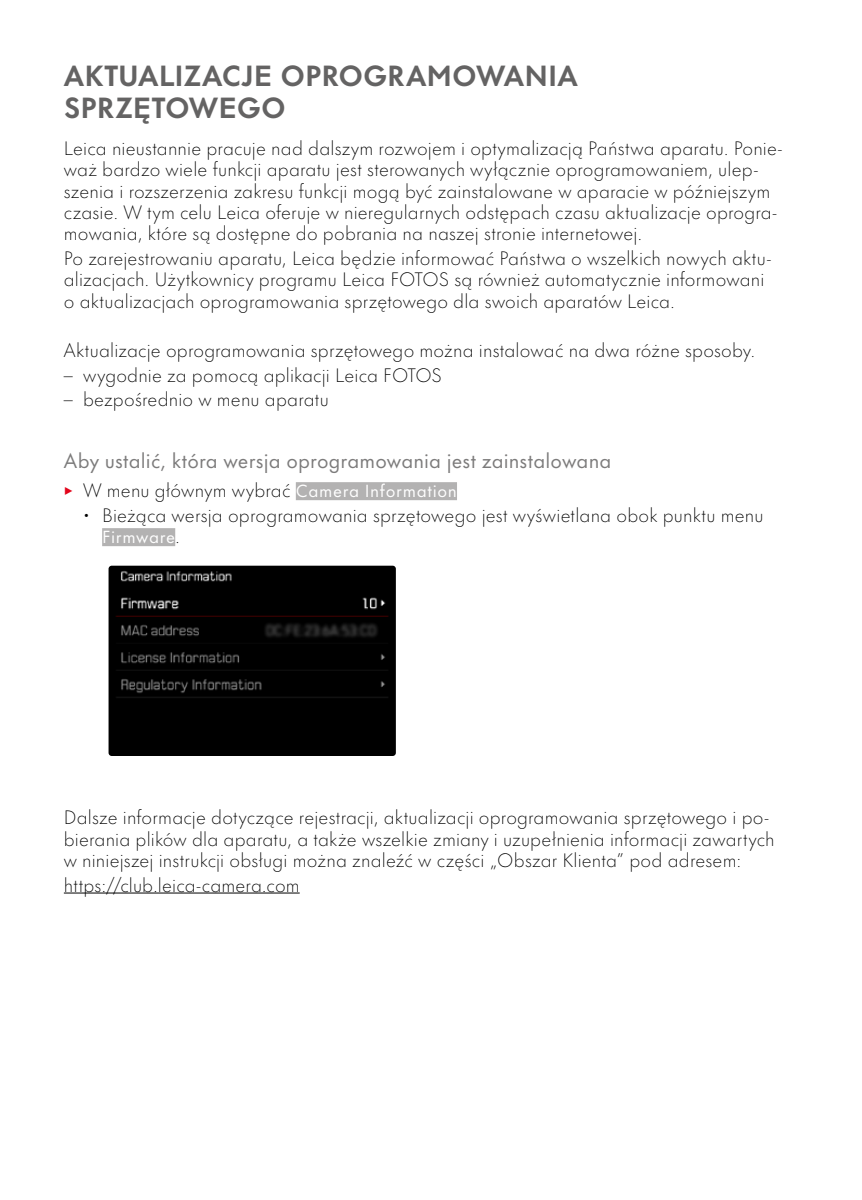
<style>
.page{position:relative;width:862px;height:1200px;background:#fff}
.page>*{position:absolute;margin:0;border:0;box-sizing:border-box;transform-origin:0 0}
.Heading____Chapter{font:700 27px/32.4px "Futura Nowfor Leica Text";letter-spacing:-.005em;color:#646363}
.Text____Um_zu_zum_XXX{font:19.12px "Futura Nowfor Leica Text";letter-spacing:.005em;color:#7c7b7b}
.Text____Body_Text{font:300 18px/21.4px "Futura Nowfor Leica Text";letter-spacing:.01em;color:#000}
.t1{font:16.2px "Futura Nowfor Leica Text";letter-spacing:.035em;color:#fff}
.s1{font-family:"Corporate S";color:#e3051b}
.s2{font-weight:400;font-size:16.2px;color:#fff}
.s3{font-weight:300;font-size:18px;color:#000}
</style>
<div class="page">
<div style="left:296px;top:482px;width:161px;height:18px;background:#b3b2b2"></div>
<div style="left:102px;top:528px;width:73px;height:18px;background:#b3b2b2"></div>
<hr style="left:64px;top:892px;width:235px;height:1px;background:#000">
<img style="left:108px;top:565px;width:287px;height:190px">
<p class="Heading____Chapter" style="left:64px;top:57px;width:515px">AKTUALIZACJE OPROGRAMOWANIA<br>SPRZĘTOWEGO</p>
<p class="Text____Body_Text" style="left:64px;top:136px;width:719px">Leica nieustannie pracuje nad dalszym rozwojem i optymalizacją Państwa aparatu. Ponie&shy;waż bardzo wiele funkcji aparatu jest sterowanych wyłącznie oprogramowaniem, ulep&shy;szenia i rozszerzenia zakresu funkcji mogą być zainstalowane w aparacie w późniejszym czasie. W tym celu Leica oferuje w nieregularnych odstępach czasu aktualizacje oprogra&shy;mowania, które są dostępne do pobrania na naszej stronie internetowej.</p>
<p class="Text____Body_Text" style="left:64px;top:247px;width:708px">Po zarejestrowaniu aparatu, Leica będzie informować Państwa o wszelkich nowych aktu&shy;alizacjach. Użytkownicy programu Leica FOTOS są również automatycznie informowani o aktualizacjach oprogramowania sprzętowego dla swoich aparatów Leica.</p>
<p class="Text____Body_Text" style="left:64px;top:338px;width:692px">Aktualizacje oprogramowania sprzętowego można instalować na dwa różne sposoby.</p>
<p class="Text____Body_Text" style="left:64px;top:363px;width:379px">– wygodnie za pomocą aplikacji Leica FOTOS</p>
<p class="Text____Body_Text" style="left:64px;top:388px;width:266px">– bezpośrednio w menu aparatu</p>
<p class="Text____Um_zu_zum_XXX" style="left:64px;top:445px;width:549px">Aby ustalić, która wersja oprogramowania jest zainstalowana</p>
<p class="Text____Body_Text" style="left:64px;top:479px;width:394px"><span class="s1">▸</span> W menu głównym wybrać <span class="s2">Camera Information</span></p>
<p class="Text____Body_Text" style="left:83px;top:503px;width:681px">• Bieżąca wersja oprogramowania sprzętowego jest wyświetlana obok punktu menu</p>
<p class="t1" style="left:102px;top:524px;width:79px">Firmware<span class="s3">.</span></p>
<p class="Text____Body_Text" style="left:64px;top:805px;width:711px">Dalsze informacje dotyczące rejestracji, aktualizacji oprogramowania sprzętowego i po&shy;bierania plików dla aparatu, a także wszelkie zmiany i uzupełnienia informacji zawartych w niniejszej instrukcji obsługi można znaleźć w części „Obszar Klienta” pod adresem:</p>
<p class="Text____Body_Text" style="left:64px;top:873px;width:237px">https://club.leica-camera.com</p>
</div>
